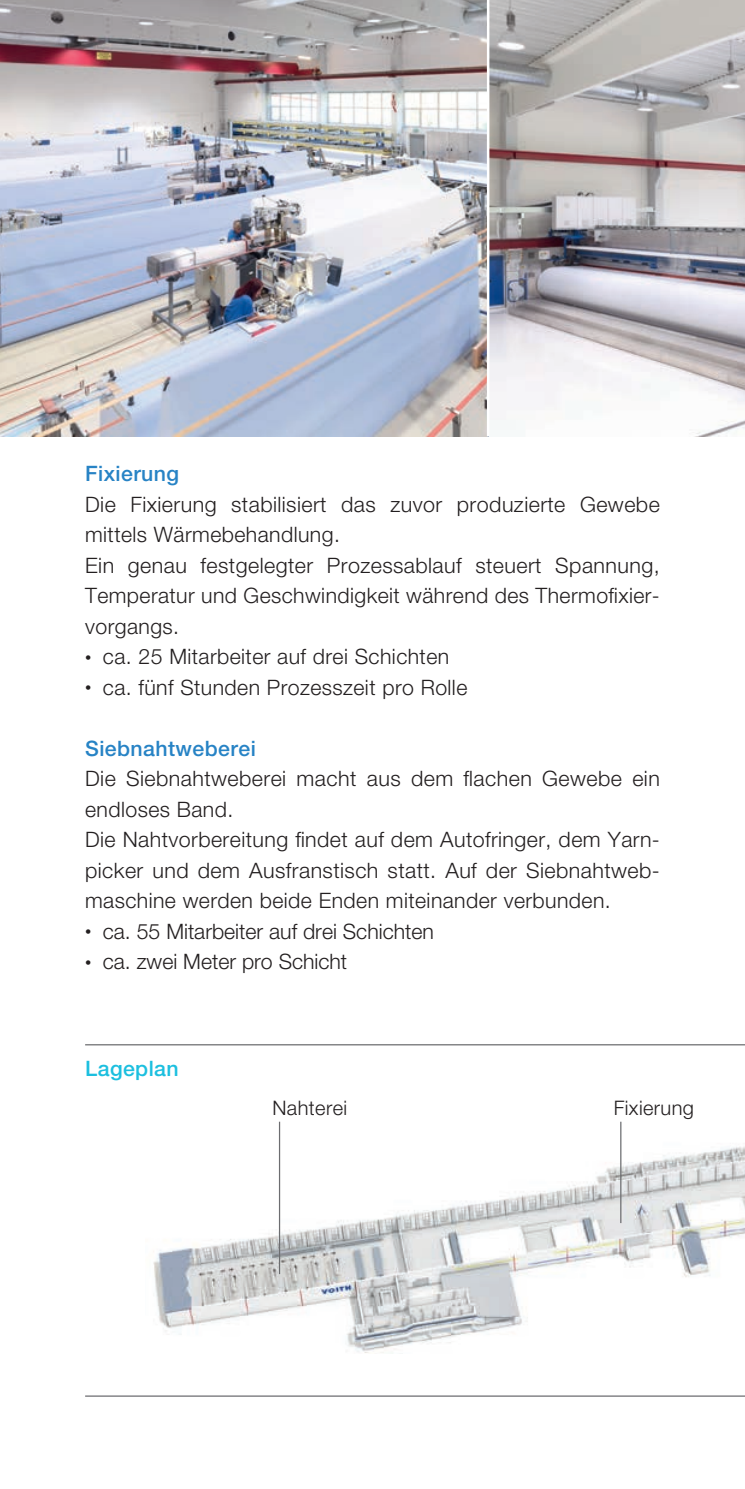
<style>
.page{position:relative;width:745px;height:1489px;background:#fff}
.page>*{position:absolute;margin:0;border:0;box-sizing:border-box;transform-origin:0 0}
.t1{font:300 21.25px/30.5px "Helvetica Neue LT Pro";letter-spacing:.02em;color:#231f20}
.t2{font:300 21.25px "Helvetica Neue LT Pro";color:#231f20}
.t3{font:500 21.25px "Helvetica Neue LT Pro";letter-spacing:.02em;color:#2783c5}
.t4{font:500 21.25px "Helvetica Neue LT Pro";letter-spacing:.02em;color:#1cbfdf}
.t5{font:300 20px "Helvetica Neue LT Pro";letter-spacing:.02em;color:#231f20}
.s1{font-size:12.5px}
</style>
<div class="page">
<img style="left:0;top:0;width:744px;height:436px">
<hr style="left:486px;top:0;width:3px;height:436px;background:#fff">
<img style="left:153px;top:1121px;width:591px;height:232px">
<hr style="left:85px;top:1044px;width:659px;height:1px;background:#6c6d70">
<hr style="left:85px;top:1395px;width:659px;height:1px;background:#6c6d70">
<hr style="left:279px;top:1121px;width:1px;height:152px;background:#6c6d70">
<hr style="left:619px;top:1121px;width:2px;height:101px;background:#6c6d70">
<p class="t3" style="left:85px;top:461px;width:95px">Fixierung</p>
<p class="t1" style="left:85px;top:488px;width:576px">Die Fixierung stabilisiert das zuvor produzierte Gewebe mittels Wärmebehandlung.<br>Ein genau festgelegter Prozessablauf steuert Spannung, Temperatur und Geschwindigkeit während des Thermofixier&shy;vorgangs.</p>
<p class="t1" style="left:85px;top:641px;width:365px"><span class="s1">•</span> ca. 25 Mitarbeiter auf drei Schichten</p>
<p class="t1" style="left:85px;top:671px;width:383px"><span class="s1">•</span> ca. fünf Stunden Prozesszeit pro Rolle</p>
<p class="t3" style="left:85px;top:735px;width:172px">Siebnahtweberei</p>
<p class="t1" style="left:85px;top:763px;width:576px">Die Siebnahtweberei macht aus dem flachen Gewebe ein endloses Band.<br>Die Nahtvorbereitung findet auf dem Autofringer, dem Yarn&shy;picker und dem Ausfranstisch statt. Auf der Siebnahtweb&shy;maschine werden beide Enden miteinander verbunden.</p>
<p class="t2" style="left:85px;top:918px;width:350px"><span class="s1">•</span> ca. 55 Mitarbeiter auf drei Schichten</p>
<p class="t2" style="left:85px;top:948px;width:263px"><span class="s1">•</span> ca. zwei Meter pro Schicht</p>
<p class="t4" style="left:85px;top:1055px;width:95px">Lageplan</p>
<p class="t5" style="left:272px;top:1095px;width:76px">Nahterei</p>
<p class="t5" style="left:613px;top:1095px;width:82px">Fixierung</p>
</div>
